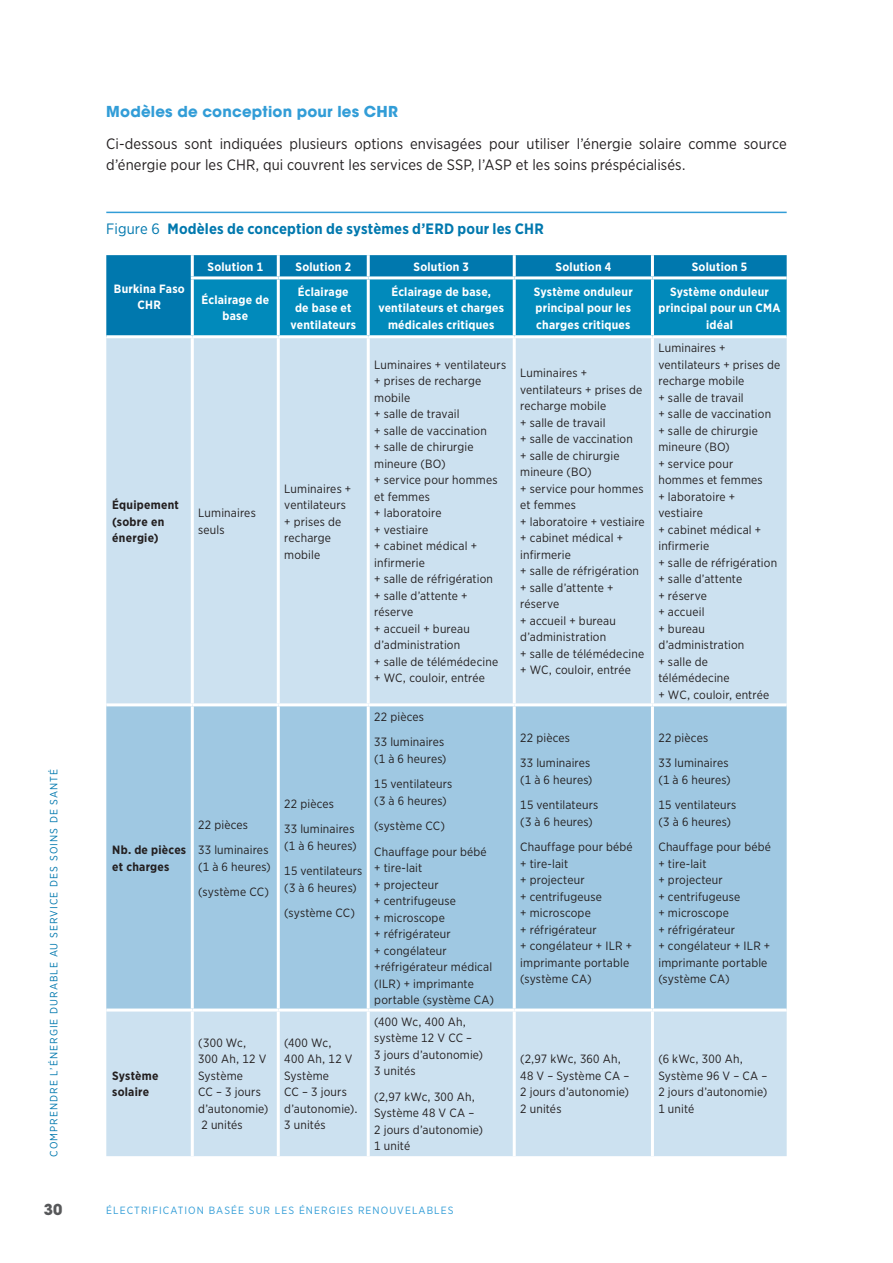
<style>
.page{position:relative;width:893px;height:1263px;background:#fff}
.page>*{position:absolute;margin:0;border:0;box-sizing:border-box;transform-origin:0 0}
.Text_General{font:15px/21px "Gotham Narrow";letter-spacing:.005em;color:#231f20}
.Figures_Tables_F{font:700 15px "Gotham Narrow";letter-spacing:.01em;color:#0078ae}
._03_Subheadline{font:700 15px "ITC Avant Garde Std";letter-spacing:.01em;color:#329dd7}
.t1{font:700 15px "ITC Avant Garde Std";color:#57585a}
.Tables_Text{font:12px/16.5px "Gotham Narrow";letter-spacing:.015em;color:#231f20}
.Tables_Head_W{font:700 12px/16.5px "Gotham Narrow";letter-spacing:.02em;color:#fff;text-align:center}
.Tables_Text-2{font:700 12px/16.5px "Gotham Narrow";letter-spacing:.02em;color:#231f20}
.t2{font:10.5px "Gotham Narrow";color:#0078ae}
.t3{font:10.5px "Gotham Narrow";letter-spacing:.1em;color:#329dd7}
.s1{font-weight:400}
</style>
<div class="page">
<svg style="left:106px;top:255px;width:681px;height:80px;background:#0284b6"></svg>
<div style="left:106px;top:338px;width:681px;height:818px;background:#cce1f0"></div>
<div style="left:106px;top:706px;width:681px;height:302px;background:#9fc8e2"></div>
<hr style="left:191px;top:255px;width:3px;height:21px;background:#fff">
<hr style="left:277px;top:255px;width:3px;height:21px;background:#fff">
<hr style="left:367px;top:255px;width:3px;height:21px;background:#fff">
<hr style="left:513px;top:255px;width:3px;height:21px;background:#fff">
<hr style="left:651px;top:255px;width:3px;height:21px;background:#fff">
<hr style="left:191px;top:279px;width:3px;height:56px;background:#fff">
<hr style="left:277px;top:279px;width:3px;height:56px;background:#fff">
<hr style="left:367px;top:279px;width:3px;height:56px;background:#fff">
<hr style="left:513px;top:279px;width:3px;height:56px;background:#fff">
<hr style="left:651px;top:279px;width:3px;height:56px;background:#fff">
<hr style="left:191px;top:338px;width:3px;height:365px;background:#fff">
<hr style="left:277px;top:338px;width:3px;height:365px;background:#fff">
<hr style="left:367px;top:338px;width:3px;height:365px;background:#fff">
<hr style="left:513px;top:338px;width:3px;height:365px;background:#fff">
<hr style="left:651px;top:338px;width:3px;height:365px;background:#fff">
<hr style="left:106px;top:703px;width:86px;height:3px;background:#fff">
<hr style="left:192px;top:703px;width:86px;height:3px;background:#fff">
<hr style="left:191px;top:706px;width:3px;height:302px;background:#fff">
<hr style="left:278px;top:703px;width:90px;height:3px;background:#fff">
<hr style="left:277px;top:706px;width:3px;height:302px;background:#fff">
<hr style="left:368px;top:703px;width:146px;height:3px;background:#fff">
<hr style="left:367px;top:706px;width:3px;height:302px;background:#fff">
<hr style="left:514px;top:703px;width:138px;height:3px;background:#fff">
<hr style="left:513px;top:706px;width:3px;height:302px;background:#fff">
<hr style="left:652px;top:703px;width:135px;height:3px;background:#fff">
<hr style="left:651px;top:706px;width:3px;height:302px;background:#fff">
<hr style="left:106px;top:1008px;width:86px;height:3px;background:#fff">
<hr style="left:192px;top:1008px;width:86px;height:3px;background:#fff">
<hr style="left:191px;top:1011px;width:3px;height:145px;background:#fff">
<hr style="left:278px;top:1008px;width:90px;height:3px;background:#fff">
<hr style="left:277px;top:1011px;width:3px;height:145px;background:#fff">
<hr style="left:368px;top:1008px;width:146px;height:3px;background:#fff">
<hr style="left:367px;top:1011px;width:3px;height:145px;background:#fff">
<hr style="left:514px;top:1008px;width:138px;height:3px;background:#fff">
<hr style="left:513px;top:1011px;width:3px;height:145px;background:#fff">
<hr style="left:652px;top:1008px;width:135px;height:3px;background:#fff">
<hr style="left:651px;top:1011px;width:3px;height:145px;background:#fff">
<hr style="left:191px;top:276px;width:87px;height:3px;background:#fff">
<hr style="left:278px;top:276px;width:90px;height:3px;background:#fff">
<hr style="left:368px;top:276px;width:146px;height:3px;background:#fff">
<hr style="left:514px;top:276px;width:138px;height:3px;background:#fff">
<hr style="left:652px;top:276px;width:135px;height:3px;background:#fff">
<hr style="left:106px;top:212px;width:681px;height:1px;background:#329dd7">
<p class="_03_Subheadline" style="left:106px;top:102px;width:293px">Modèles de conception pour les CHR</p>
<p class="Text_General" style="left:106px;top:133px;width:682px">Ci-dessous sont indiquées plusieurs options envisagées pour utiliser l’énergie solaire comme source d’énergie pour les CHR, qui couvrent les services de SSP, l’ASP et les soins préspécialisés.</p>
<p class="Figures_Tables_F" style="left:106px;top:219px;width:439px"><span class="s1">Figure 6</span> Modèles de conception de systèmes d’ERD pour les CHR</p>
<p class="Tables_Head_W" style="left:114px;top:280px;width:72px">Burkina Faso<br>CHR</p>
<p class="Tables_Head_W" style="left:208px;top:259px;width:57px">Solution 1</p>
<p class="Tables_Head_W" style="left:295px;top:259px;width:57px">Solution 2</p>
<p class="Tables_Head_W" style="left:413px;top:259px;width:57px">Solution 3</p>
<p class="Tables_Head_W" style="left:556px;top:259px;width:57px">Solution 4</p>
<p class="Tables_Head_W" style="left:692px;top:259px;width:57px">Solution 5</p>
<p class="Tables_Head_W" style="left:201px;top:291px;width:69px">Éclairage de base</p>
<p class="Tables_Head_W" style="left:291px;top:283px;width:67px">Éclairage de base et ventilateurs</p>
<p class="Tables_Head_W" style="left:378px;top:283px;width:127px">Éclairage de base, ventilateurs et charges médicales critiques</p>
<p class="Tables_Head_W" style="left:534px;top:283px;width:100px;text-align:left">Système onduleur principal pour les charges critiques</p>
<p class="Tables_Head_W" style="left:659px;top:283px;width:123px">Système onduleur principal pour un CMA idéal</p>
<p class="t2" style="left:47px;top:1157px;width:388px;rotate:-90deg">Comprendrel’énergiedurableauservicedessoinsdesanté</p>
<p class="Tables_Text-2" style="left:112px;top:496px;width:68px">Équipement (sobre en énergie)</p>
<p class="Tables_Text" style="left:198px;top:505px;width:59px">Luminaires seuls</p>
<p class="Tables_Text" style="left:284px;top:480px;width:69px">Luminaires + ventilateurs + prises de recharge mobile</p>
<p class="Tables_Text-2" style="left:112px;top:841px;width:75px">Nb. de pièces et charges</p>
<p class="Tables_Text" style="left:198px;top:816px;width:51px">22 pièces</p>
<p class="Tables_Text" style="left:198px;top:841px;width:74px">33 luminaires (1 à 6 heures)</p>
<p class="Tables_Text" style="left:198px;top:883px;width:72px">(système CC)</p>
<p class="Tables_Text" style="left:284px;top:795px;width:51px">22 pièces</p>
<p class="Tables_Text" style="left:284px;top:820px;width:74px">33 luminaires (1 à 6 heures)</p>
<p class="Tables_Text" style="left:284px;top:862px;width:79px">15 ventilateurs (3 à 6 heures)</p>
<p class="Tables_Text" style="left:284px;top:904px;width:72px">(système CC)</p>
<p class="Tables_Text-2" style="left:112px;top:1067px;width:48px">Système solaire</p>
<p class="Tables_Text" style="left:198px;top:1034px;width:72px">(300 Wc,<br>300 Ah, 12 V<br>Système<br>CC – 3 jours d’autonomie)<br>2 unités</p>
<p class="Tables_Text" style="left:284px;top:1034px;width:75px">(400 Wc,<br>400 Ah, 12 V<br>Système<br>CC – 3 jours d’autonomie).<br>3 unités</p>
<p class="Tables_Text" style="left:374px;top:356px;width:133px">Luminaires + ventilateurs + prises de recharge mobile<br>+ salle de travail<br>+ salle de vaccination<br>+ salle de chirurgie mineure (BO)<br>+ service pour hommes et femmes<br>+ laboratoire<br>+ vestiaire<br>+ cabinet médical + infirmerie<br>+ salle de réfrigération<br>+ salle d’attente + réserve<br>+ accueil + bureau d’administration<br>+ salle de télémédecine + WC, couloir, entrée</p>
<p class="Tables_Text" style="left:520px;top:364px;width:126px">Luminaires + ventilateurs + prises de recharge mobile<br>+ salle de travail<br>+ salle de vaccination<br>+ salle de chirurgie mineure (BO)<br>+ service pour hommes et femmes<br>+ laboratoire + vestiaire + cabinet médical + infirmerie<br>+ salle de réfrigération + salle d’attente + réserve<br>+ accueil + bureau d’administration<br>+ salle de télémédecine + WC, couloir, entrée</p>
<p class="Tables_Text" style="left:374px;top:708px;width:51px">22 pièces</p>
<p class="Tables_Text" style="left:374px;top:733px;width:74px">33 luminaires (1 à 6 heures)</p>
<p class="Tables_Text" style="left:374px;top:775px;width:80px">15 ventilateurs (3 à 6 heures)</p>
<p class="Tables_Text" style="left:374px;top:817px;width:72px">(système CC)</p>
<p class="Tables_Text" style="left:374px;top:843px;width:121px">Chauffage pour bébé + tire-lait<br>+ projecteur<br>+ centrifugeuse<br>+ microscope<br>+ réfrigérateur<br>+ congélateur +réfrigérateur médical (ILR) + imprimante portable (système CA)</p>
<p class="Tables_Text" style="left:520px;top:729px;width:51px">22 pièces</p>
<p class="Tables_Text" style="left:520px;top:754px;width:74px">33 luminaires (1 à 6 heures)</p>
<p class="Tables_Text" style="left:520px;top:796px;width:80px">15 ventilateurs (3 à 6 heures)</p>
<p class="Tables_Text" style="left:520px;top:838px;width:114px">Chauffage pour bébé + tire-lait<br>+ projecteur<br>+ centrifugeuse<br>+ microscope<br>+ réfrigérateur<br>+ congélateur + ILR + imprimante portable (système CA)</p>
<p class="Tables_Text" style="left:658px;top:340px;width:123px">Luminaires + ventilateurs + prises de recharge mobile<br>+ salle de travail<br>+ salle de vaccination + salle de chirurgie mineure (BO)<br>+ service pour hommes et femmes<br>+ laboratoire + vestiaire<br>+ cabinet médical + infirmerie<br>+ salle de réfrigération + salle d’attente<br>+ réserve<br>+ accueil<br>+ bureau d’administration<br>+ salle de télémédecine<br>+ WC, couloir, entrée</p>
<p class="Tables_Text" style="left:658px;top:729px;width:51px">22 pièces</p>
<p class="Tables_Text" style="left:658px;top:754px;width:74px">33 luminaires (1 à 6 heures)</p>
<p class="Tables_Text" style="left:658px;top:796px;width:80px">15 ventilateurs (3 à 6 heures)</p>
<p class="Tables_Text" style="left:658px;top:838px;width:114px">Chauffage pour bébé + tire-lait<br>+ projecteur<br>+ centrifugeuse<br>+ microscope<br>+ réfrigérateur<br>+ congélateur + ILR + imprimante portable (système CA)</p>
<p class="Tables_Text" style="left:374px;top:1013px;width:110px">(400 Wc, 400 Ah, système 12 V CC –<br>3 jours d’autonomie)<br>3 unités</p>
<p class="Tables_Text" style="left:374px;top:1088px;width:110px">(2,97 kWc, 300 Ah,<br>Système 48 V CA –<br>2 jours d’autonomie)<br>1 unité</p>
<p class="Tables_Text" style="left:520px;top:1050px;width:111px">(2,97 kWc, 360 Ah,<br>48 V – Système CA –<br>2 jours d’autonomie)<br>2 unités</p>
<p class="Tables_Text" style="left:658px;top:1050px;width:111px">(6 kWc, 300 Ah,<br>Système 96 V – CA –<br>2 jours d’autonomie)<br>1 unité</p>
<p class="t1" style="left:44px;top:1200px;width:20px">30</p>
<p class="t3" style="left:106px;top:1203px;width:349px">ÉLECTRIFICATION BASÉE SUR LES ÉNERGIES RENOUVELABLES</p>
</div>
